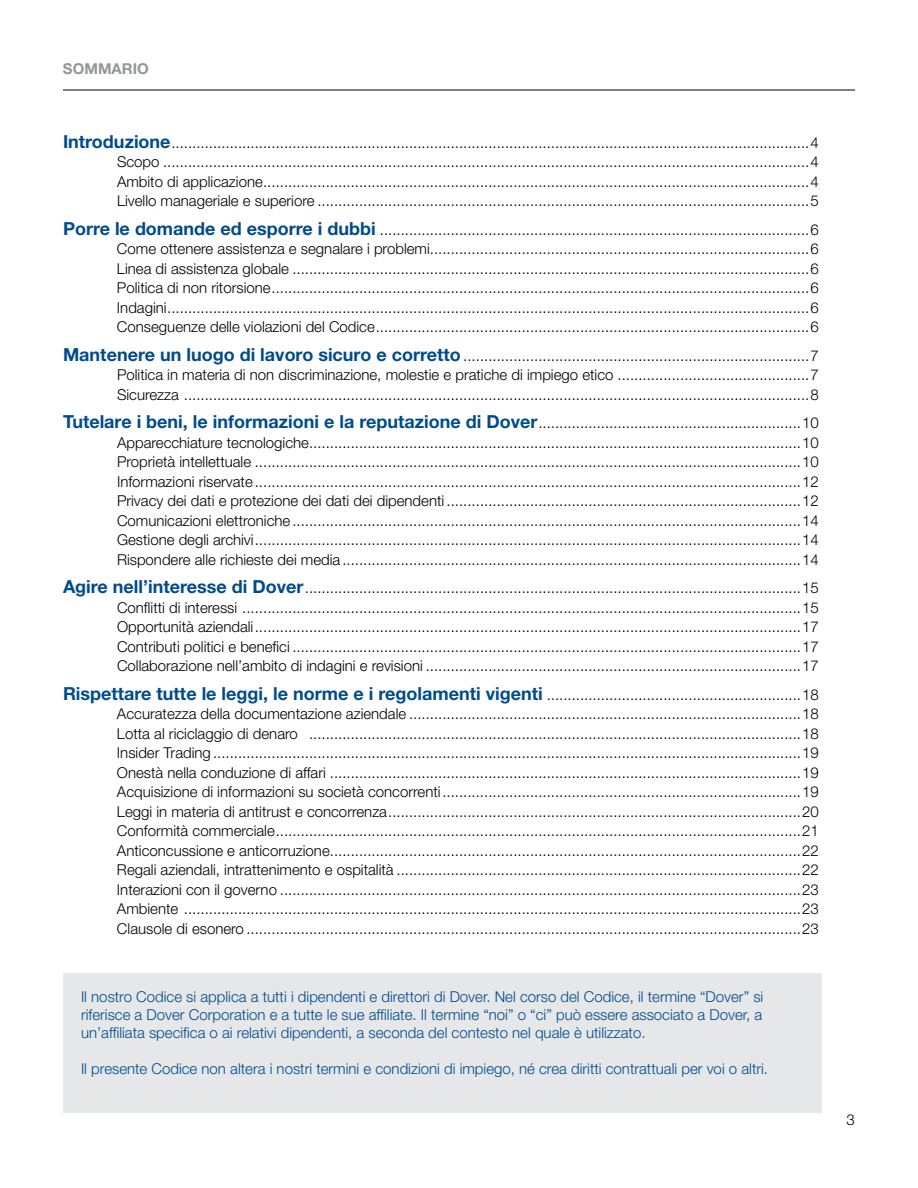
<style>
.page{position:relative;width:918px;height:1188px;background:#fff}
.page>*{position:absolute;margin:0;border:0;box-sizing:border-box;transform-origin:0 0}
.t1{font:300 15px/19.5px "Helvetica Neue LT Pro";color:#000;text-align:justify}
.t2{font:300 15px/18px "Helvetica Neue LT Pro";color:#004b8d;text-align:justify}
.t3{font:700 15px "Helvetica Neue LT Pro";color:#939598}
.s1{font-weight:700;font-size:18px;color:#004b8d}
</style>
<div class="page">
<hr style="left:63px;top:90px;width:792px;height:1px;background:#000">
<div style="left:63px;top:973px;width:758px;height:139px;background:#e6e7e8"></div>
<p class="t3" style="left:63px;top:59px;width:87px">SOMMARIO</p>
<p class="t1" style="left:117px;top:132px;width:704px;text-indent:-54px"><span class="s1">Introduzione</span>.........................................................................................................................................................4<br>Scopo ...........................................................................................................................................................4<br>Ambito di applicazione...................................................................................................................................4<br>Livello manageriale e superiore ......................................................................................................................5</p>
<p class="t1" style="left:117px;top:219px;width:704px;text-indent:-54px"><span class="s1">Porre le domande ed esporre i dubbi</span> .......................................................................................................6<br>Come ottenere assistenza e segnalare i problemi...........................................................................................6<br>Linea di assistenza globale ............................................................................................................................6<br>Politica di non ritorsione.................................................................................................................................6<br>Indagini..........................................................................................................................................................6<br>Conseguenze delle violazioni del Codice........................................................................................................6</p>
<p class="t1" style="left:117px;top:345px;width:704px;text-indent:-54px"><span class="s1">Mantenere un luogo di lavoro sicuro e corretto</span> ...................................................................................7<br>Politica in materia di non discriminazione, molestie e pratiche di impiego etico ..............................................7<br>Sicurezza ......................................................................................................................................................8</p>
<p class="t1" style="left:117px;top:413px;width:704px;text-indent:-54px"><span class="s1">Tutelare i beni, le informazioni e la reputazione di Dover</span>...............................................................10<br>Apparecchiature tecnologiche......................................................................................................................10<br>Proprietà intellettuale ...................................................................................................................................10<br>Informazioni riservate ...................................................................................................................................12<br>Privacy dei dati e protezione dei dati dei dipendenti .....................................................................................12<br>Comunicazioni elettroniche ..........................................................................................................................14<br>Gestione degli archivi...................................................................................................................................14<br>Rispondere alle richieste dei media ..............................................................................................................14</p>
<p class="t1" style="left:117px;top:578px;width:703px;text-indent:-54px"><span class="s1">Agire nell’interesse di Dover</span>.......................................................................................................................15<br>Conflitti di interessi ......................................................................................................................................15<br>Opportunità aziendali...................................................................................................................................17<br>Contributi politici e benefici ..........................................................................................................................17<br>Collaborazione nell’ambito di indagini e revisioni ..........................................................................................17</p>
<p class="t1" style="left:117px;top:684px;width:704px;text-indent:-54px"><span class="s1">Rispettare tutte le leggi, le norme e i regolamenti vigenti</span> .............................................................18<br>Accuratezza della documentazione aziendale ..............................................................................................18<br>Lotta al riciclaggio di denaro ......................................................................................................................18<br>Insider Trading .............................................................................................................................................19<br>Onestà nella conduzione di affari .................................................................................................................19<br>Acquisizione di informazioni su società concorrenti......................................................................................19<br>Leggi in materia di antitrust e concorrenza...................................................................................................20<br>Conformità commerciale..............................................................................................................................21<br>Anticoncussione e anticorruzione.................................................................................................................22<br>Regali aziendali, intrattenimento e ospitalità .................................................................................................22<br>Interazioni con il governo .............................................................................................................................23<br>Ambiente ....................................................................................................................................................23<br>Clausole di esonero .....................................................................................................................................23</p>
<p class="t2" style="left:81px;top:987px;width:684px">Il nostro Codice si applica a tutti i dipendenti e direttori di Dover. Nel corso del Codice, il termine “Dover” si riferisce a Dover Corporation e a tutte le sue affiliate. Il termine “noi” o “ci” può essere associato a Dover, a un’affiliata specifica o ai relativi dipendenti, a seconda del contesto nel quale è utilizzato.</p>
<p class="t2" style="left:81px;top:1059px;width:689px">Il presente Codice non altera i nostri termini e condizioni di impiego, né crea diritti contrattuali per voi o altri.</p>
<p class="t1" style="left:847px;top:1110px;width:10px">3</p>
</div>
